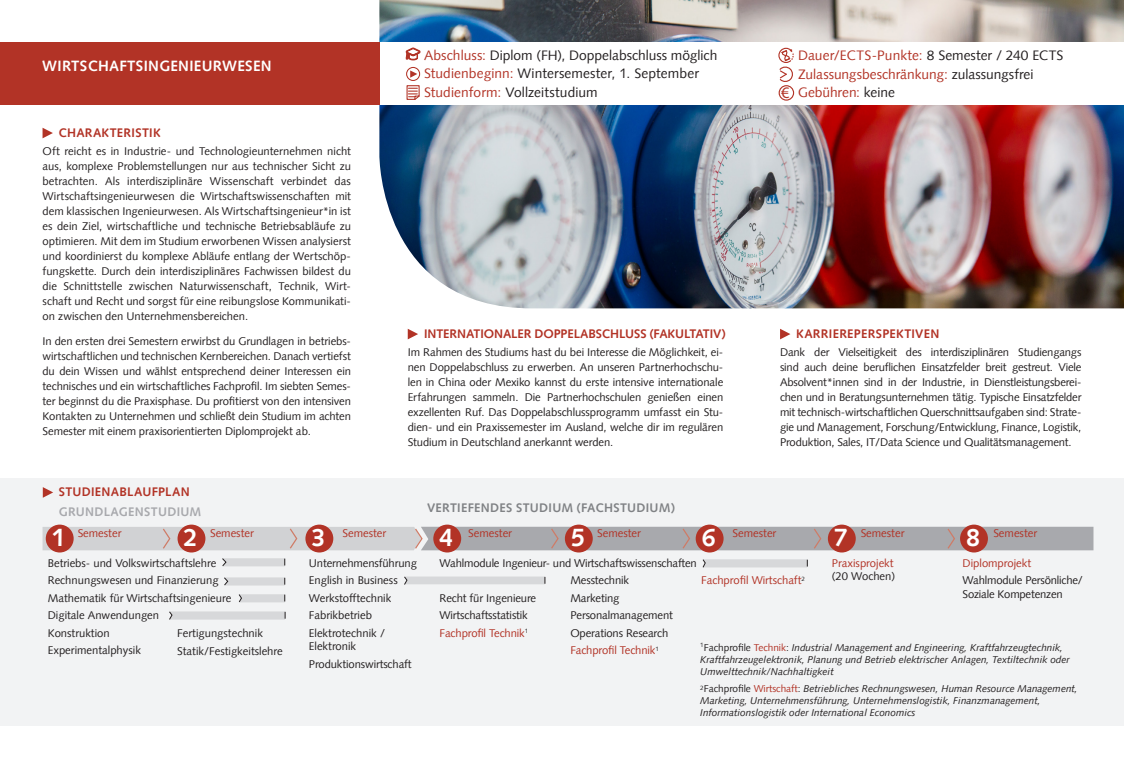
<style>
.page{position:relative;width:1124px;height:759px;background:#fff}
.page>*{position:absolute;margin:0;border:0;box-sizing:border-box;transform-origin:0 0}
.t1{font:700 25px "Syntax";color:#fff}
.t2{font:16.12px "Myriad Pro";color:#b23326}
.t3{font:700 15px "Syntax";letter-spacing:.02em;color:#fff}
.t4{font:13.75px "Syntax";letter-spacing:.005em;color:#231f20}
.t5{font:13.75px/18.8px "Syntax";color:#b23326}
.t6{font:700 12.5px "Syntax";letter-spacing:.015em;color:#b23326}
.t7{font:700 12.5px "Syntax";letter-spacing:-.01em;color:#b23326}
.t8{font:700 12.5px "Syntax";letter-spacing:.025em;color:#808285}
.t9{font:700 12.5px "Syntax";letter-spacing:.025em;color:#a8a9ad}
.t10{font:11.25px/15px "Syntax";letter-spacing:-.01em;color:#231f20;text-align:justify}
.t11{font:11.25px/13.5px "Syntax";color:#b23326}
.t12{font:italic 10px/12px "Syntax";color:#231f20}
.s1{color:#b23326}
.s2{color:#231f20}
.s3{font-style:normal}
.s4{font-style:normal;color:#b23326}
</style>
<div class="page">
<div style="left:0;top:478px;width:1123px;height:247px;background:#f2f3f4"></div>
<img style="left:379px;top:0;width:744px;height:308px">
<div style="left:379px;top:43px;width:744px;height:62px;background:#fff"></div>
<div style="left:0;top:43px;width:379px;height:62px;background:#b23326"></div>
<svg style="left:406px;top:48px;width:14px;height:12px"></svg>
<svg style="left:406px;top:67px;width:13px;height:13px"></svg>
<div style="left:406px;top:67px;width:14px;height:14px;border:1px solid #b23326;border-radius:50%"></div>
<svg style="left:410px;top:70px;width:7px;height:8px"></svg>
<div style="left:778px;top:48px;width:15px;height:15px;border:1px solid #b23326;border-radius:50%"></div>
<svg style="left:779px;top:48px;width:15px;height:34px"></svg>
<div style="left:778px;top:85px;width:16px;height:16px;border:1px solid #b23326;border-radius:50%"></div>
<svg style="left:406px;top:85px;width:13px;height:15px"></svg>
<svg style="left:407px;top:329px;width:11px;height:10px"></svg>
<svg style="left:43px;top:128px;width:10px;height:10px"></svg>
<svg style="left:46px;top:524px;width:28px;height:28px"></svg>
<svg style="left:177px;top:524px;width:28px;height:28px"></svg>
<svg style="left:305px;top:524px;width:28px;height:28px"></svg>
<svg style="left:433px;top:524px;width:28px;height:28px"></svg>
<svg style="left:564px;top:524px;width:28px;height:28px"></svg>
<svg style="left:695px;top:524px;width:28px;height:28px"></svg>
<svg style="left:827px;top:524px;width:28px;height:28px"></svg>
<svg style="left:959px;top:524px;width:28px;height:28px"></svg>
<svg style="left:43px;top:526px;width:1050px;height:24px;background:#b8a0a0"></svg>
<svg style="left:43px;top:487px;width:10px;height:10px"></svg>
<svg style="left:780px;top:328px;width:10px;height:11px"></svg>
<svg style="left:169px;top:611px;width:117px;height:9px"></svg>
<svg style="left:222px;top:558px;width:63px;height:8px"></svg>
<svg style="left:224px;top:577px;width:61px;height:8px"></svg>
<svg style="left:238px;top:594px;width:47px;height:8px"></svg>
<svg style="left:404px;top:576px;width:141px;height:9px"></svg>
<svg style="left:702px;top:559px;width:105px;height:9px"></svg>
<p class="t3" style="left:42px;top:58px;width:231px">WIRTSCHAFTSINGENIEURWESEN</p>
<p class="t6" style="left:58px;top:125px;width:104px">CHARAKTERISTIK</p>
<p class="t10" style="left:43px;top:144px;width:310px">Oft reicht es in Industrie- und Technologieunternehmen nicht aus, komplexe Problemstellungen nur aus technischer Sicht zu betrachten. Als interdisziplinäre Wissenschaft verbindet das Wirtschaftsingenieurwesen die Wirtschaftswissenschaften mit dem klassischen Ingenieurwesen. Als Wirtschaftsingenieur*in ist es dein Ziel, wirtschaftliche und technische Betriebsabläufe zu optimieren. Mit dem im Studium erworbenen Wissen analysierst und koordinierst du komplexe Abläufe entlang der Wertschöp&shy;fungskette. Durch dein interdisziplinäres Fachwissen bildest du die Schnittstelle zwischen Naturwissenschaft, Technik, Wirt&shy;schaft und Recht und sorgst für eine reibungslose Kommunikati&shy;on zwischen den Unternehmensbereichen.</p>
<p class="t10" style="left:43px;top:334px;width:310px">In den ersten drei Semestern erwirbst du Grundlagen in betriebs&shy;wirtschaftlichen und technischen Kernbereichen. Danach vertiefst du dein Wissen und wählst entsprechend deiner Interessen ein technisches und ein wirtschaftliches Fachprofil. Im siebten Semes&shy;ter beginnst du die Praxisphase. Du profitierst von den intensiven Kontakten zu Unternehmen und schließt dein Studium im achten Semester mit einem praxisorientierten Diplomprojekt ab.</p>
<p class="t6" style="left:59px;top:485px;width:132px">STUDIENABLAUFPLAN</p>
<p class="t4" style="left:424px;top:47px;width:295px"><span class="s1">Abschluss:</span> Diplom (FH), Doppelabschluss möglich</p>
<p class="t4" style="left:424px;top:65px;width:276px"><span class="s1">Studienbeginn:</span> Wintersemester, 1. September</p>
<p class="t4" style="left:424px;top:84px;width:175px"><span class="s1">Studienform:</span> Vollzeitstudium</p>
<p class="t7" style="left:424px;top:326px;width:303px">INTERNATIONALER DOPPELABSCHLUSS (FAKULTATIV)</p>
<p class="t10" style="left:407px;top:344px;width:317px">Im Rahmen des Studiums hast du bei Interesse die Möglichkeit, ei&shy;nen Doppelabschluss zu erwerben. An unseren Partnerhochschu&shy;len in China oder Mexiko kannst du erste intensive internationale Erfahrungen sammeln. Die Partnerhochschulen genießen einen exzellenten Ruf. Das Doppelabschlussprogramm umfasst ein Stu&shy;dien- und ein Praxissemester im Ausland, welche dir im regulären Studium in Deutschland anerkannt werden.</p>
<p class="t9" style="left:59px;top:504px;width:144px">GRUNDLAGENSTUDIUM</p>
<p class="t8" style="left:427px;top:500px;width:249px">VERTIEFENDES STUDIUM (FACHSTUDIUM)</p>
<p class="t5" style="left:798px;top:46px;width:267px">Dauer/ECTS-Punkte: <span class="s2">8 Semester / 240 ECTS<br></span>Zulassungsbeschränkung: <span class="s2">zulassungsfrei</span></p>
<p class="t2" style="left:781px;top:82px;width:10px">€</p>
<p class="t5" style="left:798px;top:83px;width:98px">Gebühren: <span class="s2">keine</span></p>
<p class="t6" style="left:796px;top:326px;width:144px">KARRIEREPERSPEKTIVEN</p>
<p class="t10" style="left:780px;top:344px;width:303px">Dank der Vielseitigkeit des interdisziplinären Studiengangs sind auch deine beruflichen Einsatzfelder breit gestreut. Viele Absolvent*innen sind in der Industrie, in Dienstleistungsberei&shy;chen und in Beratungsunternehmen tätig. Typische Einsatzfelder mit technisch-wirtschaftlichen Querschnittsaufgaben sind: Strate&shy;gie und Management, Forschung/Entwicklung, Finance, Logistik, Produktion, Sales, IT/Data Science und Qualitätsmanagement.</p>
<p class="t1" style="left:52px;top:522px;width:15px">1</p>
<p class="t1" style="left:184px;top:522px;width:15px">2</p>
<p class="t1" style="left:311px;top:522px;width:15px">3</p>
<p class="t1" style="left:439px;top:522px;width:15px">4</p>
<p class="t1" style="left:571px;top:522px;width:15px">5</p>
<p class="t1" style="left:701px;top:522px;width:15px">6</p>
<p class="t1" style="left:833px;top:522px;width:15px">7</p>
<p class="t1" style="left:966px;top:522px;width:15px">8</p>
<p class="t11" style="left:78px;top:526px;width:45px">Semester</p>
<p class="t11" style="left:210px;top:526px;width:45px">Semester</p>
<p class="t11" style="left:342px;top:526px;width:45px">Semester</p>
<p class="t11" style="left:468px;top:526px;width:45px">Semester</p>
<p class="t11" style="left:597px;top:526px;width:45px">Semester</p>
<p class="t11" style="left:732px;top:526px;width:45px">Semester</p>
<p class="t11" style="left:860px;top:526px;width:45px">Semester</p>
<p class="t11" style="left:993px;top:526px;width:45px">Semester</p>
<p class="t10" style="left:48px;top:555px;width:170px">Betriebs- und Volkswirtschaftslehre</p>
<p class="t10" style="left:48px;top:572px;width:172px">Rechnungswesen und Finanzierung</p>
<p class="t10" style="left:48px;top:590px;width:185px">Mathematik für Wirtschaftsingenieure</p>
<p class="t10" style="left:48px;top:607px;width:113px">Digitale Anwendungen</p>
<p class="t10" style="left:48px;top:625px;width:63px">Konstruktion</p>
<p class="t10" style="left:48px;top:642px;width:95px">Experimentalphysik</p>
<p class="t10" style="left:177px;top:625px;width:87px">Fertigungstechnik</p>
<p class="t10" style="left:177px;top:643px;width:107px">Statik/Festigkeitslehre</p>
<p class="t10" style="left:309px;top:555px;width:110px">Unternehmensführung</p>
<p class="t10" style="left:309px;top:572px;width:90px">English in Business</p>
<p class="t10" style="left:309px;top:590px;width:84px">Werkstofftechnik</p>
<p class="t10" style="left:309px;top:607px;width:65px">Fabrikbetrieb</p>
<p class="t10" style="left:309px;top:626px;width:78px;line-height:13.5px">Elektrotechnik /<br>Elektronik</p>
<p class="t10" style="left:309px;top:656px;width:104px">Produktionswirtschaft</p>
<p class="t10" style="left:439px;top:555px;width:259px">Wahlmodule Ingenieur- und Wirtschaftswissenschaften</p>
<p class="t10" style="left:439px;top:590px;width:98px">Recht für Ingenieure</p>
<p class="t10" style="left:439px;top:607px;width:90px">Wirtschaftsstatistik</p>
<p class="t11" style="left:439px;top:626px;width:90px">Fachprofil Technik<sup>1</sup></p>
<p class="t11" style="left:831px;top:556px;width:65px">Praxisprojekt <span class="s2">(20 Wochen)</span></p>
<p class="t11" style="left:962px;top:556px;width:70px">Diplomprojekt</p>
<p class="t11" style="left:701px;top:573px;width:105px">Fachprofil Wirtschaft<sup>2</sup></p>
<p class="t10" style="left:962px;top:573px;width:122px;line-height:13.5px">Wahlmodule Persönliche/<br>Soziale Kompetenzen</p>
<p class="t10" style="left:570px;top:572px;width:60px">Messtechnik</p>
<p class="t10" style="left:570px;top:590px;width:51px">Marketing</p>
<p class="t10" style="left:570px;top:607px;width:104px">Personalmanagement</p>
<p class="t10" style="left:570px;top:625px;width:99px">Operations Research</p>
<p class="t11" style="left:570px;top:643px;width:90px">Fachprofil Technik<sup>1</sup></p>
<p class="t12" style="left:700px;top:641px;width:371px"><sup>1</sup><span class="s3">Fachprofile</span> <span class="s4">Technik</span><span class="s3">:</span> Industrial Management and Engineering, Kraftfahrzeugtechnik,<br>Kraftfahrzeugelektronik, Planung und Betrieb elektrischer Anlagen, Textiltechnik oder<br>Umwelttechnik/Nachhaltigkeit</p>
<p class="t12" style="left:700px;top:682px;width:379px"><sup>2</sup><span class="s3">Fachprofile</span> <span class="s4">Wirtschaft</span><span class="s3">:</span> Betriebliches Rechnungswesen, Human Resource Management,<br>Marketing, Unternehmensführung, Unternehmenslogistik, Finanzmanagement,</p>
<p class="t12" style="left:700px;top:706px;width:217px">Informationslogistik oder International Economics</p>
</div>
